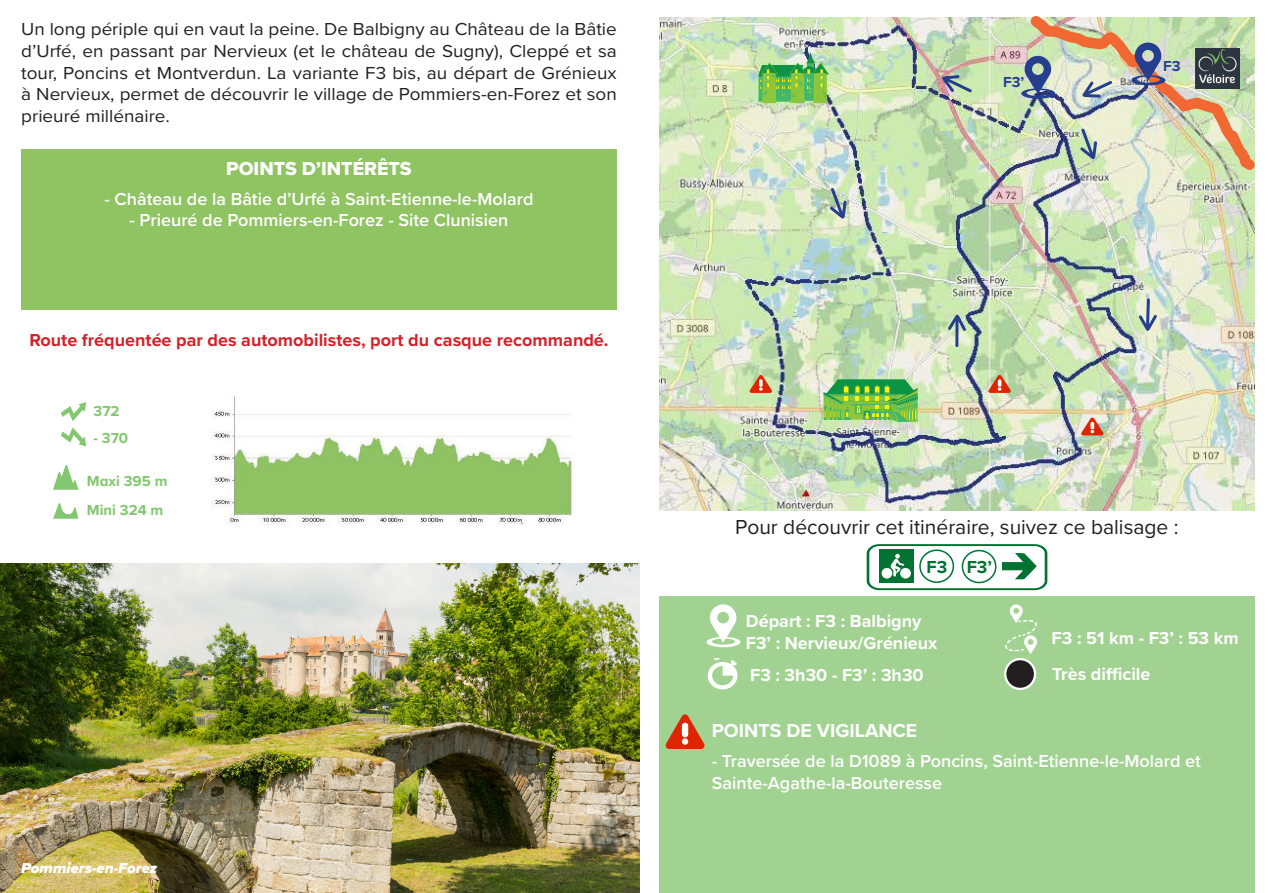
<style>
.page{position:relative;width:1276px;height:893px;background:#fff}
.page>*{position:absolute;margin:0;border:0;box-sizing:border-box;transform-origin:0 0}
.t1{font:21px "Proxima Nova";color:#231f20}
.t2{font:700 19.5px "Proxima Nova";color:#fff}
.t3{font:19.5px "Proxima Nova Extrabld";color:#fff}
.t4{font:18px/21.6px "Proxima Nova";color:#231f20;text-align:justify;scale:1.05 1}
.t5{font:600 18px/21.6px "Proxima Nova";color:#fff}
.t6{font:700 18px "Proxima Nova";color:#fff}
.t7{font:700 18px "Proxima Nova";color:#d1232a}
.t8{font:700 18px "Proxima Nova";color:#007333}
.t9{font:700 15px "Proxima Nova A";color:#83c76f}
.t10{font:italic 900 15px "Proxima Nova";color:#fff}
.t11{font:700 15px "Proxima Nova";color:#253f8e}
</style>
<div class="page">
<div style="left:21px;top:149px;width:596px;height:160px;background:#90c362"></div>
<img style="left:0;top:563px;width:639px;height:330px">
<img style="left:212px;top:395px;width:361px;height:130px">
<svg style="left:53px;top:465px;width:25px;height:25px"></svg>
<svg style="left:53px;top:503px;width:25px;height:16px"></svg>
<svg style="left:61px;top:402px;width:25px;height:19px"></svg>
<svg style="left:61px;top:427px;width:25px;height:19px"></svg>
<div style="left:659px;top:597px;width:595px;height:296px;background:#a2d291"></div>
<svg style="left:866px;top:544px;width:182px;height:47px"></svg>
<img style="left:659px;top:17px;width:595px;height:493px">
<svg style="left:665px;top:714px;width:39px;height:35px"></svg>
<div style="left:682px;top:723px;width:6px;height:14px;background:#fff;border-radius:3px"></div>
<div style="left:682px;top:738px;width:6px;height:7px;background:#fff;border-radius:50%"></div>
<div style="left:1005px;top:659px;width:30px;height:30px;background:#231f20;border-radius:50%"></div>
<div style="left:1004px;top:658px;width:32px;height:32px;border:2px solid #fff;border-radius:50%"></div>
<svg style="left:707px;top:658px;width:31px;height:32px"></svg>
<svg style="left:706px;top:604px;width:34px;height:43px"></svg>
<svg style="left:1005px;top:604px;width:32px;height:50px"></svg>
<svg style="left:1136px;top:297px;width:23px;height:36px"></svg>
<svg style="left:827px;top:186px;width:21px;height:35px"></svg>
<svg style="left:1077px;top:158px;width:22px;height:4px"></svg>
<hr style="left:955px;top:319px;width:3px;height:27px;background:#253f8e">
<svg style="left:945px;top:312px;width:23px;height:22px"></svg>
<img style="left:875px;top:16px;width:375px;height:142px">
<svg style="left:1219px;top:122px;width:36px;height:57px;background:#d8c08f"></svg>
<svg style="left:1131px;top:43px;width:34px;height:42px"></svg>
<svg style="left:988px;top:375px;width:23px;height:18px"></svg>
<svg style="left:1081px;top:418px;width:22px;height:17px"></svg>
<svg style="left:749px;top:375px;width:23px;height:18px"></svg>
<div style="left:961px;top:550px;width:35px;height:33px;border:2px solid #007333;border-radius:50%"></div>
<svg style="left:758px;top:52px;width:70px;height:51px;background:#7dc369"></svg>
<svg style="left:823px;top:379px;width:94px;height:43px;background:#6bbb50"></svg>
<p class="t4" style="left:21px;top:18px;width:569px">Un long périple qui en vaut la peine. De Balbigny au Château de la Bâtie d’Urfé, en passant par Nervieux (et le château de Sugny), Cleppé et sa tour, Poncins et Montverdun. La variante F3 bis, au départ de Grénieux à Nervieux, permet de découvrir le village de Pommiers-en-Forez et son prieuré millénaire.</p>
<p class="t3" style="left:226px;top:154px;width:187px">POINTS D’INTÉRÊTS</p>
<p class="t5" style="left:104px;top:187px;width:430px">- Château de la Bâtie d’Urfé à Saint-Etienne-le-Molard</p>
<p class="t5" style="left:130px;top:209px;width:380px">- Prieuré de Pommiers-en-Forez - Site Clunisien</p>
<p class="t7" style="left:29px;top:326px;width:580px">Route fréquentée par des automobilistes, port du casque recommandé.</p>
<p class="t9" style="left:94px;top:400px;width:27px">372</p>
<p class="t9" style="left:94px;top:427px;width:36px">- 370</p>
<p class="t9" style="left:87px;top:470px;width:82px">Maxi 395 m</p>
<p class="t9" style="left:87px;top:499px;width:78px">Mini 324 m</p>
<p class="t10" style="left:21px;top:857px;width:137px">Pommiers-en-Forez</p>
<p class="t11" style="left:1003px;top:71px;width:23px">F3’</p>
<p class="t11" style="left:1163px;top:55px;width:19px">F3</p>
<p class="t1" style="left:735px;top:512px;width:445px">Pour découvrir cet itinéraire, suivez ce balisage :</p>
<p class="t8" style="left:926px;top:553px;width:22px">F3</p>
<p class="t8" style="left:966px;top:553px;width:27px">F3’</p>
<p class="t6" style="left:746px;top:608px;width:177px">Départ : F3 : Balbigny</p>
<p class="t6" style="left:746px;top:629px;width:193px">F3’ : Nervieux/Grénieux</p>
<p class="t6" style="left:1051px;top:624px;width:189px">F3 : 51 km - F3’ : 53 km</p>
<p class="t6" style="left:750px;top:662px;width:175px">F3 : 3h30 - F3’ : 3h30</p>
<p class="t6" style="left:1052px;top:661px;width:100px">Très difficile</p>
<p class="t2" style="left:712px;top:716px;width:207px">POINTS DE VIGILANCE</p>
<p class="t5" style="left:712px;top:750px;width:491px">- Traversée de la D1089 à Poncins, Saint-Etienne-le-Molard et<br>Sainte-Agathe-la-Bouteresse</p>
</div>
